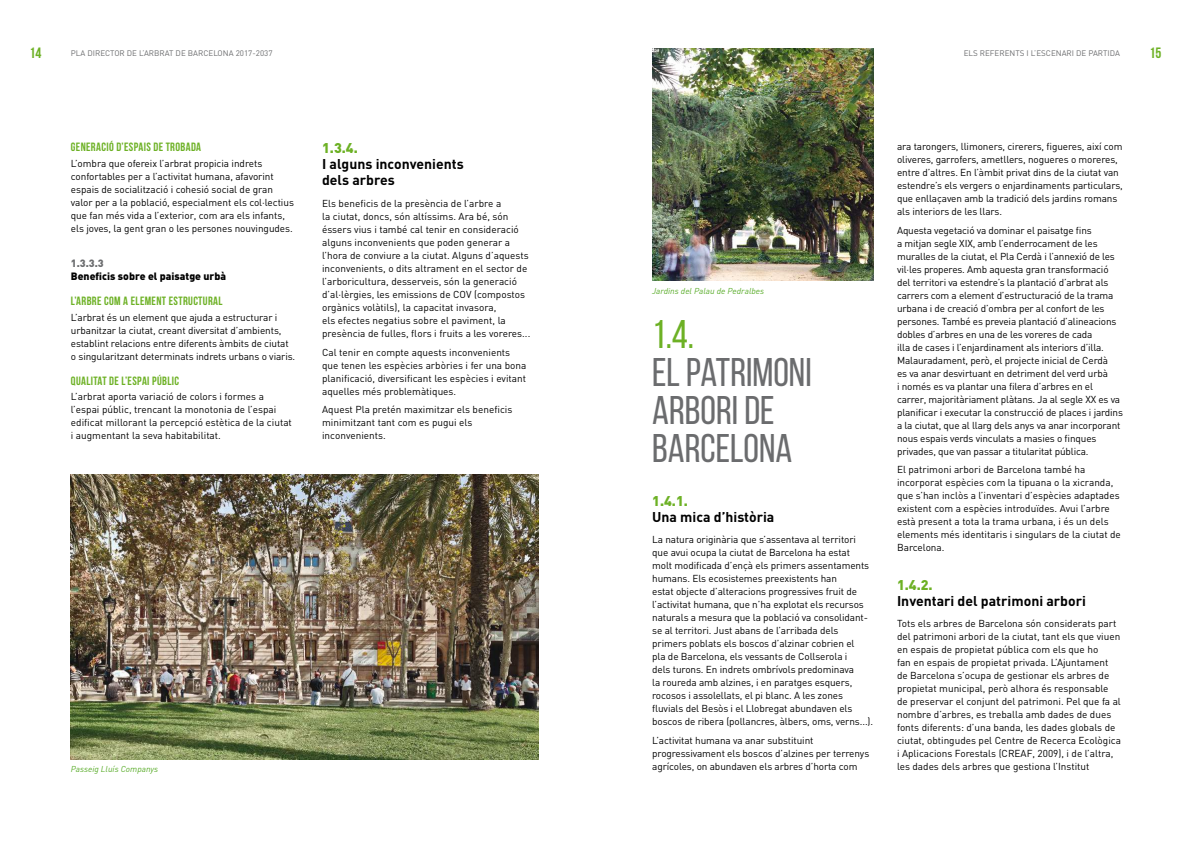
<style>
.page{position:relative;width:1191px;height:842px;background:#fff}
.page>*{position:absolute;margin:0;border:0;box-sizing:border-box;transform-origin:0 0}
.t1{font:40px/38px "Bebas Neue";color:#6b6c6e}
.t2{font:40px "Bebas Neue";color:#6db125}
.t3{font:700 15px "Bebas Neue";color:#6db125}
.t4{font:700 14px/16px "DIN";color:#000}
.t5{font:900 14px "DIN";color:#6db125}
.t6{font:700 12px "Bebas Neue";letter-spacing:.03em;color:#6db125}
.t7{font:900 10.5px "DIN";color:#000}
.t8{font:900 10.5px "DIN";color:#6b6c6e}
.t9{font:10px/13px "DIN";letter-spacing:-.01em;color:#000}
.t10{font:italic 8.5px "DIN";color:#57ab27}
.t11{font:8px "DIN";color:#6b6c6e}
</style>
<div class="page">
<img style="left:71px;top:474px;width:468px;height:285px">
<img style="left:652px;top:48px;width:222px;height:233px">
<h2 class="t3" style="left:29px;top:45px;width:13px">14</h2>
<p class="t11" style="left:71px;top:48px;width:203px">PLA DIRECTOR DE L’ARBRAT DE BARCELONA 2017-2037</p>
<p class="t11" style="left:963px;top:48px;width:158px">ELS REFERENTS I L’ESCENARI DE PARTIDA</p>
<h2 class="t3" style="left:1149px;top:45px;width:13px">15</h2>
<p class="t6" style="left:71px;top:140px;width:132px">GENERACIÓ D’ESPAIS DE TROBADA</p>
<p class="t9" style="left:71px;top:156px;width:224px">L’ombra que ofereix l’arbrat propicia indrets confortables per a l’activitat humana, afavorint espais de socialització i cohesió social de gran valor per a la població, especialment els col·lectius que fan més vida a l’exterior, com ara els infants, els joves, la gent gran o les persones nouvingudes.</p>
<p class="t8" style="left:71px;top:256px;width:34px">1.3.3.3</p>
<p class="t7" style="left:71px;top:269px;width:157px">Beneficis sobre el paisatge urbà</p>
<p class="t6" style="left:71px;top:294px;width:153px">L’ARBRE COM A ELEMENT ESTRUCTURAL</p>
<p class="t9" style="left:71px;top:311px;width:226px">L’arbrat és un element que ajuda a estructurar i urbanitzar la ciutat, creant diversitat d’ambients, establint relacions entre diferents àmbits de ciutat o singularitzant determinats indrets urbans o viaris.</p>
<p class="t6" style="left:71px;top:374px;width:110px">QUALITAT DE L’ESPAI PÚBLIC</p>
<p class="t9" style="left:71px;top:390px;width:222px">L’arbrat aporta variació de colors i formes a l’espai públic, trencant la monotonia de l’espai edificat millorant la percepció estètica de la ciutat i augmentant la seva habitabilitat.</p>
<h3 class="t5" style="left:322px;top:139px;width:37px">1.3.4.</h3>
<h3 class="t4" style="left:322px;top:156px;width:143px">I alguns inconvenients dels arbres</h3>
<p class="t9" style="left:322px;top:197px;width:210px">Els beneficis de la presència de l’arbre a<br>la ciutat, doncs, són altíssims. Ara bé, són éssers vius i també cal tenir en consideració alguns inconvenients que poden generar a l’hora de conviure a la ciutat. Alguns d’aquests inconvenients, o dits altrament en el sector de l’arboricultura, desserveis, són la generació d’al·lèrgies, les emissions de COV (compostos orgànics volàtils), la capacitat invasora,<br>els efectes negatius sobre el paviment, la presència de fulles, flors i fruits a les voreres...</p>
<p class="t9" style="left:322px;top:345px;width:206px">Cal tenir en compte aquests inconvenients que tenen les espècies arbòries i fer una bona planificació, diversificant les espècies i evitant aquelles més problemàtiques.</p>
<p class="t9" style="left:322px;top:403px;width:192px">Aquest Pla pretén maximitzar els beneficis minimitzant tant com es pugui els inconvenients.</p>
<p class="t10" style="left:71px;top:763px;width:89px">Passeig Lluís Companys</p>
<p class="t10" style="left:652px;top:286px;width:113px">Jardins del Palau de Pedralbes</p>
<h1 class="t2" style="left:652px;top:312px;width:43px">1.4.</h1>
<h1 class="t1" style="left:652px;top:352px;width:161px">EL PATRIMONI<br>ARBORI DE<br>BARCELONA</h1>
<h3 class="t5" style="left:652px;top:491px;width:37px">1.4.1.</h3>
<h3 class="t4" style="left:652px;top:508px;width:124px">Una mica d’història</h3>
<p class="t9" style="left:652px;top:533px;width:222px">La natura originària que s’assentava al territori que avui ocupa la ciutat de Barcelona ha estat<br>molt modificada d’ençà els primers assentaments humans. Els ecosistemes preexistents han<br>estat objecte d’alteracions progressives fruit de l’activitat humana, que n’ha explotat els recursos naturals a mesura que la població va consolidant&shy;se al territori. Just abans de l’arribada dels primers poblats els boscos d’alzinar cobrien el<br>pla de Barcelona, els vessants de Collserola i<br>dels turons. En indrets ombrívols predominava<br>la roureda amb alzines, i en paratges esquers, rocosos i assolellats, el pi blanc. A les zones fluvials del Besòs i el Llobregat abundaven els boscos de ribera (pollancres, àlbers, oms, verns...).</p>
<p class="t9" style="left:652px;top:734px;width:219px">L’activitat humana va anar substituint progressivament els boscos d’alzines per terrenys agrícoles, on abundaven els arbres d’horta com</p>
<p class="t9" style="left:897px;top:140px;width:227px">ara tarongers, llimoners, cirerers, figueres, així com oliveres, garrofers, ametllers, nogueres o moreres, entre d’altres. En l’àmbit privat dins de la ciutat van estendre’s els vergers o enjardinaments particulars, que enllaçaven amb la tradició dels jardins romans als interiors de les llars.</p>
<p class="t9" style="left:897px;top:223px;width:227px">Aquesta vegetació va dominar el paisatge fins<br>a mitjan segle XIX, amb l’enderrocament de les muralles de la ciutat, el Pla Cerdà i l’annexió de les vil·les properes. Amb aquesta gran transformació del territori va estendre’s la plantació d’arbrat als carrers com a element d’estructuració de la trama urbana i de creació d’ombra per al confort de les persones. També es preveia plantació d’alineacions dobles d’arbres en una de les voreres de cada<br>illa de cases i l’enjardinament als interiors d’illa.<br>Malauradament, però, el projecte inicial de Cerdà<br>es va anar desvirtuant en detriment del verd urbà<br>i només es va plantar una filera d’arbres en el carrer, majoritàriament plàtans. Ja al segle XX es va planificar i executar la construcció de places i jardins a la ciutat, que al llarg dels anys va anar incorporant nous espais verds vinculats a masies o finques privades, que van passar a titularitat pública.</p>
<p class="t9" style="left:897px;top:463px;width:225px">El patrimoni arbori de Barcelona també ha incorporat espècies com la tipuana o la xicranda, que s’han inclòs a l’inventari d’espècies adaptades existent com a espècies introduïdes. Avui l’arbre està present a tota la trama urbana, i és un dels elements més identitaris i singulars de la ciutat de Barcelona.</p>
<h3 class="t5" style="left:897px;top:575px;width:37px">1.4.2.</h3>
<h3 class="t4" style="left:897px;top:592px;width:190px">Inventari del patrimoni arbori</h3>
<p class="t9" style="left:897px;top:617px;width:225px">Tots els arbres de Barcelona són considerats part del patrimoni arbori de la ciutat, tant els que viuen en espais de propietat pública com els que ho<br>fan en espais de propietat privada. L’Ajuntament de Barcelona s’ocupa de gestionar els arbres de propietat municipal, però alhora és responsable de preservar el conjunt del patrimoni. Pel que fa al nombre d’arbres, es treballa amb dades de dues fonts diferents: d’una banda, les dades globals de ciutat, obtingudes pel Centre de Recerca Ecològica i Aplicacions Forestals (CREAF, 2009), i de l’altra, les dades dels arbres que gestiona l’Institut</p>
</div>
